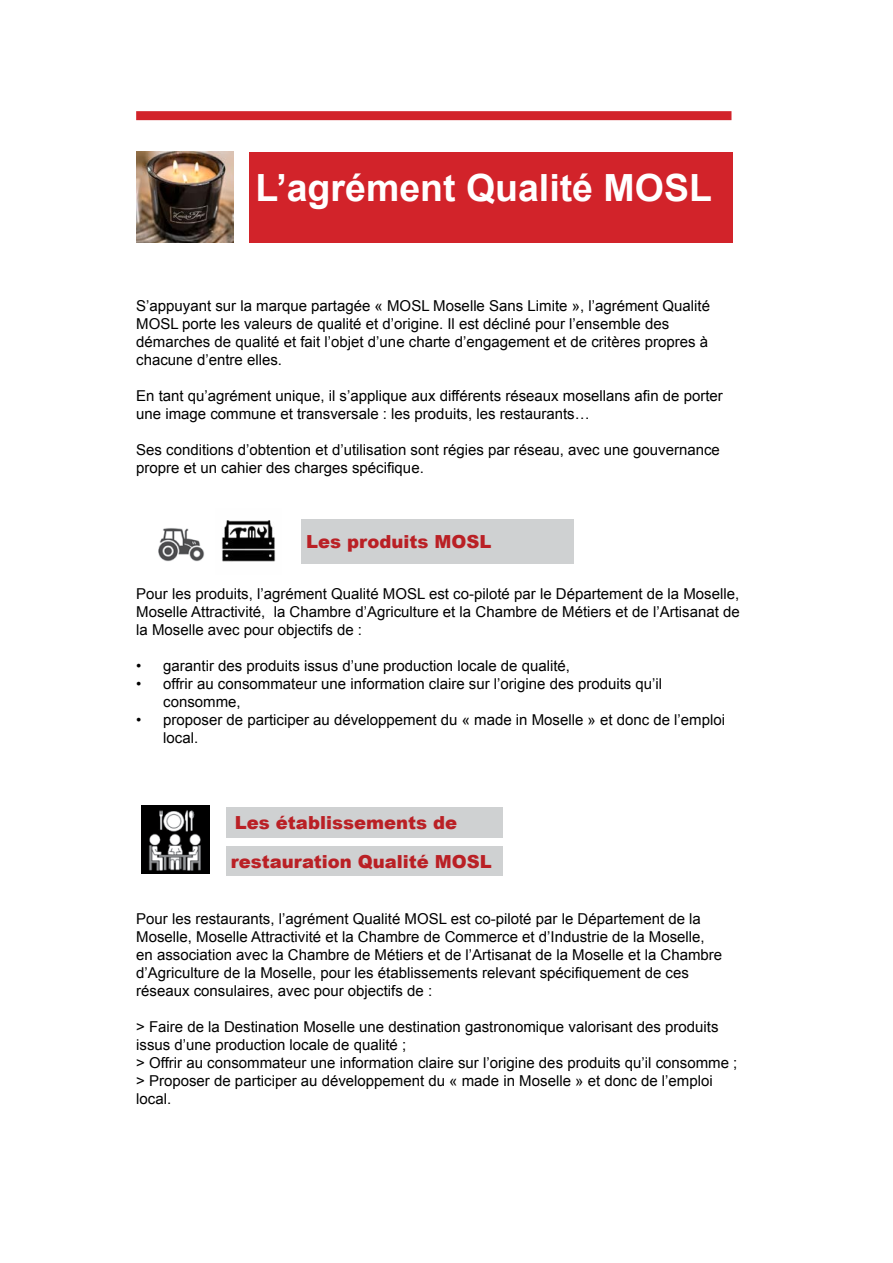
<style>
.page{position:relative;width:893px;height:1263px;background:#fff}
.page>*{position:absolute;margin:0;border:0;box-sizing:border-box;transform-origin:0 0}
.t1{font:700 37.5px "Arial";color:#fff}
.t2{font:900 18px/38.4px "Arial";color:#ba2025}
.t3{font:15px/18px "Arial";color:#000}
</style>
<div class="page">
<div style="left:136px;top:111px;width:595px;height:9px;background:#d2232a"></div>
<div style="left:249px;top:152px;width:484px;height:90px;background:#d2232a"></div>
<div style="left:302px;top:519px;width:272px;height:44px;background:#cfd1d2"></div>
<img style="left:136px;top:152px;width:97px;height:90px">
<div style="left:226px;top:807px;width:277px;height:31px;background:#cfd1d2"></div>
<img style="left:142px;top:805px;width:68px;height:68px">
<img style="left:158px;top:528px;width:47px;height:34px">
<img style="left:222px;top:520px;width:54px;height:42px">
<div style="left:226px;top:846px;width:277px;height:30px;background:#cfd1d2"></div>
<h1 class="t1" style="left:256px;top:161px;width:458px">L’agrément Qualité MOSL</h1>
<p class="t3" style="left:136px;top:297px;width:575px">S’appuyant sur la marque partagée « MOSL Moselle Sans Limite », l’agrément Qualité MOSL porte les valeurs de qualité et d’origine. Il est décliné pour l’ensemble des démarches de qualité et fait l’objet d’une charte d’engagement et de critères propres à chacune d’entre elles.</p>
<p class="t3" style="left:136px;top:387px;width:588px">En tant qu’agrément unique, il s’applique aux différents réseaux mosellans afin de porter une image commune et transversale : les produits, les restaurants…</p>
<p class="t3" style="left:136px;top:441px;width:585px">Ses conditions d’obtention et d’utilisation sont régies par réseau, avec une gouvernance propre et un cahier des charges spécifique.</p>
<p class="t2" style="left:306px;top:521px;width:187px">Les produits MOSL</p>
<p class="t3" style="left:136px;top:585px;width:605px;text-align:justify">Pour les produits, l’agrément Qualité MOSL est co-piloté par le Département de la Moselle, Moselle Attractivité, la Chambre d’Agriculture et la Chambre de Métiers et de l’Artisanat de la Moselle avec pour objectifs de :</p>
<p class="t3" style="left:136px;top:657px;width:435px">• garantir des produits issus d’une production locale de qualité,</p>
<p class="t3" style="left:163px;top:675px;width:501px;text-indent:-27px">• offrir au consommateur une information claire sur l’origine des produits qu’il consomme,</p>
<p class="t3" style="left:163px;top:711px;width:563px;text-indent:-27px">• proposer de participer au développement du « made in Moselle » et donc de l’emploi local.</p>
<p class="t2" style="left:231px;top:803px;width:263px">Les établissements de restauration Qualité MOSL</p>
<p class="t3" style="left:136px;top:909px;width:588px">Pour les restaurants, l’agrément Qualité MOSL est co-piloté par le Département de la Moselle, Moselle Attractivité et la Chambre de Commerce et d’Industrie de la Moselle, en association avec la Chambre de Métiers et de l’Artisanat de la Moselle et la Chambre d’Agriculture de la Moselle, pour les établissements relevant spécifiquement de ces réseaux consulaires, avec pour objectifs de :</p>
<p class="t3" style="left:136px;top:1017px;width:603px">&gt; Faire de la Destination Moselle une destination gastronomique valorisant des produits issus d’une production locale de qualité ;<br>&gt; Offrir au consommateur une information claire sur l’origine des produits qu’il consomme ; &gt; Proposer de participer au développement du « made in Moselle » et donc de l’emploi local.</p>
</div>
